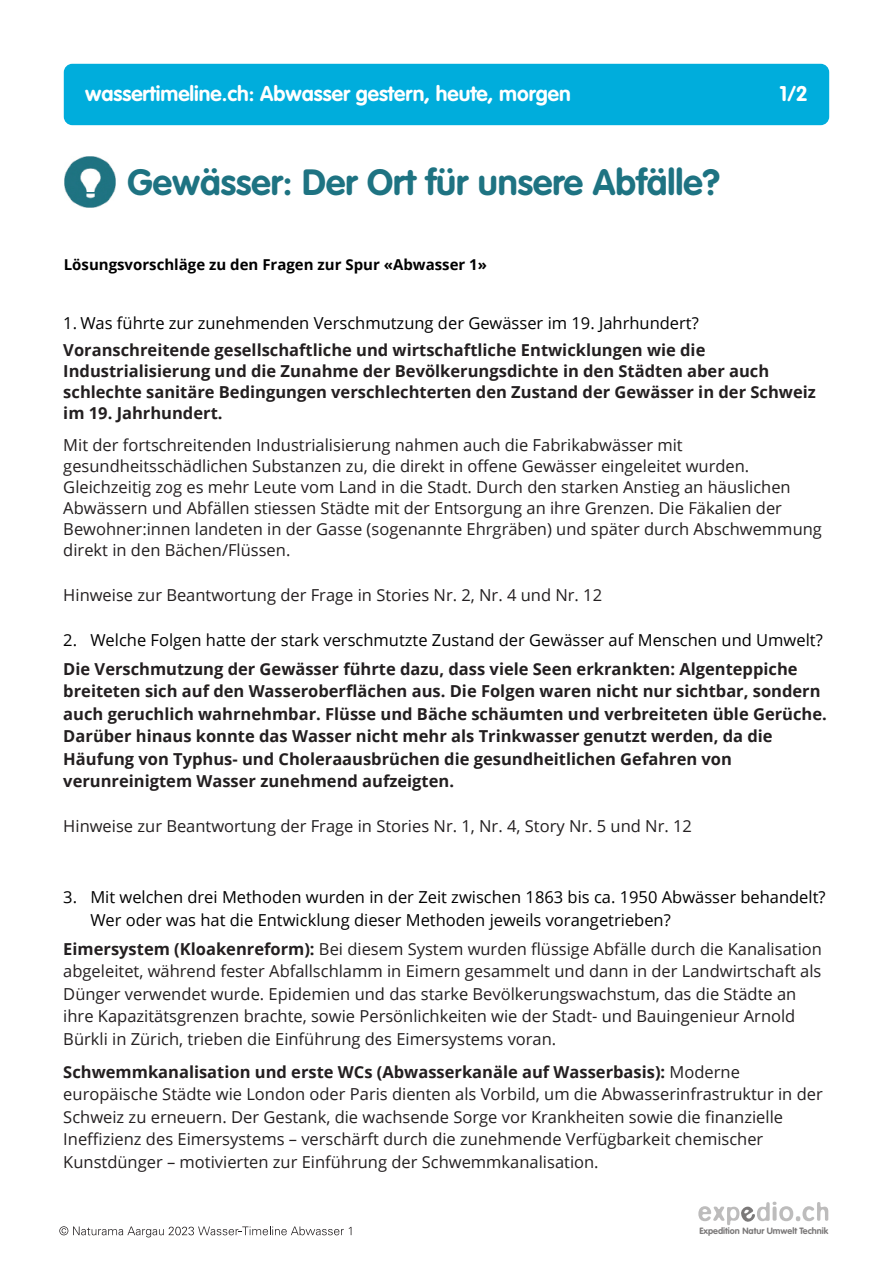
<style>
.page{position:relative;width:893px;height:1263px;background:#fff}
.page>*{position:absolute;margin:0;border:0;box-sizing:border-box;transform-origin:0 0}
.t1{font:700 36px "VAG Rounded Std";color:#1e7382}
.t2{font:700 21px "VAG Rounded Std";color:#fff}
.t3{font:16.5px "Open Sans";color:#231f20}
.t4{font:700 16.5px "Open Sans";color:#231f20}
.t5{font:16.5px "Open Sans";color:#000}
.t6{font:700 15px "Open Sans";color:#000}
.t7{font:700 9px "VAG Rounded Std";color:#7b7979}
.s1{font-weight:700}
.s2{font-weight:400}
</style>
<div class="page">
<div style="left:64px;top:64px;width:765px;height:61px;background:#00addc;border-radius:9px"></div>
<svg style="left:698px;top:1202px;width:130px;height:23px"></svg>
<svg style="left:59px;top:1226px;width:292px;height:11px"></svg>
<img style="left:64px;top:156px;width:51px;height:51px">
<p class="t2" style="left:85px;top:85px;width:487px">wassertimeline.ch: Abwasser gestern, heute, morgen</p>
<p class="t2" style="left:780px;top:85px;width:30px">1/2</p>
<p class="t1" style="left:128px;top:168px;width:594px">Gewässer: Der Ort für unsere Abfälle?</p>
<p class="t6" style="left:64px;top:259px;width:425px">Lösungsvorschläge zu den Fragen zur Spur «Abwasser 1»</p>
<p class="t5" style="left:63px;top:316px;width:637px">1. Was führte zur zunehmenden Verschmutzung der Gewässer im 19. Jahrhundert?</p>
<p class="t4" style="left:63px;top:343px;width:644px">Voranschreitende gesellschaftliche und wirtschaftliche Entwicklungen wie die</p>
<p class="t4" style="left:63px;top:364px;width:707px">Industrialisierung und die Zunahme der Bevölkerungsdichte in den Städten aber auch</p>
<p class="t4" style="left:63px;top:385px;width:754px">schlechte sanitäre Bedingungen verschlechterten den Zustand der Gewässer in der Schweiz</p>
<p class="t4" style="left:63px;top:406px;width:161px">im 19. Jahrhundert.</p>
<p class="t3" style="left:63px;top:438px;width:621px">Mit der fortschreitenden Industrialisierung nahmen auch die Fabrikabwässer mit</p>
<p class="t3" style="left:63px;top:459px;width:687px">gesundheitsschädlichen Substanzen zu, die direkt in offene Gewässer eingeleitet wurden.</p>
<p class="t3" style="left:63px;top:480px;width:729px">Gleichzeitig zog es mehr Leute vom Land in die Stadt. Durch den starken Anstieg an häuslichen</p>
<p class="t3" style="left:63px;top:501px;width:720px">Abwässern und Abfällen stiessen Städte mit der Entsorgung an ihre Grenzen. Die Fäkalien der</p>
<p class="t3" style="left:63px;top:522px;width:760px">Bewohner:innen landeten in der Gasse (sogenannte Ehrgräben) und später durch Abschwemmung</p>
<p class="t3" style="left:63px;top:543px;width:229px">direkt in den Bächen/Flüssen.</p>
<p class="t3" style="left:63px;top:588px;width:540px">Hinweise zur Beantwortung der Frage in Stories Nr. 2, Nr. 4 und Nr. 12</p>
<p class="t5" style="left:63px;top:633px;width:761px">2. Welche Folgen hatte der stark verschmutzte Zustand der Gewässer auf Menschen und Umwelt?</p>
<p class="t4" style="left:63px;top:662px;width:736px">Die Verschmutzung der Gewässer führte dazu, dass viele Seen erkrankten: Algenteppiche</p>
<p class="t4" style="left:63px;top:684px;width:759px">breiteten sich auf den Wasseroberflächen aus. Die Folgen waren nicht nur sichtbar, sondern</p>
<p class="t4" style="left:63px;top:707px;width:765px">auch geruchlich wahrnehmbar. Flüsse und Bäche schäumten und verbreiteten üble Gerüche.</p>
<p class="t4" style="left:63px;top:729px;width:711px">Darüber hinaus konnte das Wasser nicht mehr als Trinkwasser genutzt werden, da die</p>
<p class="t4" style="left:63px;top:752px;width:670px">Häufung von Typhus- und Choleraausbrüchen die gesundheitlichen Gefahren von</p>
<p class="t4" style="left:63px;top:774px;width:392px">verunreinigtem Wasser zunehmend aufzeigten.</p>
<p class="t3" style="left:63px;top:819px;width:630px">Hinweise zur Beantwortung der Frage in Stories Nr. 1, Nr. 4, Story Nr. 5 und Nr. 12</p>
<p class="t5" style="left:63px;top:891px;width:764px">3. Mit welchen drei Methoden wurden in der Zeit zwischen 1863 bis ca. 1950 Abwässer behandelt?</p>
<p class="t5" style="left:90px;top:913px;width:582px">Wer oder was hat die Entwicklung dieser Methoden jeweils vorangetrieben?</p>
<p class="t3" style="left:63px;top:942px;width:760px"><span class="s1">Eimersystem (Kloakenreform):</span> Bei diesem System wurden flüssige Abfälle durch die Kanalisation</p>
<p class="t3" style="left:63px;top:964px;width:760px">abgeleitet, während fester Abfallschlamm in Eimern gesammelt und dann in der Landwirtschaft als</p>
<p class="t3" style="left:63px;top:987px;width:735px">Dünger verwendet wurde. Epidemien und das starke Bevölkerungswachstum, das die Städte an</p>
<p class="t3" style="left:63px;top:1009px;width:733px">ihre Kapazitätsgrenzen brachte, sowie Persönlichkeiten wie der Stadt- und Bauingenieur Arnold</p>
<p class="t3" style="left:63px;top:1032px;width:494px">Bürkli in Zürich, trieben die Einführung des Eimersystems voran.</p>
<p class="t4" style="left:63px;top:1065px;width:678px">Schwemmkanalisation und erste WCs (Abwasserkanäle auf Wasserbasis): <span class="s2">Moderne</span></p>
<p class="t3" style="left:63px;top:1088px;width:761px">europäische Städte wie London oder Paris dienten als Vorbild, um die Abwasserinfrastruktur in der</p>
<p class="t3" style="left:63px;top:1110px;width:721px">Schweiz zu erneuern. Der Gestank, die wachsende Sorge vor Krankheiten sowie die finanzielle</p>
<p class="t3" style="left:63px;top:1133px;width:701px">Ineffizienz des Eimersystems – verschärft durch die zunehmende Verfügbarkeit chemischer</p>
<p class="t3" style="left:63px;top:1155px;width:537px">Kunstdünger – motivierten zur Einführung der Schwemmkanalisation.</p>
<p class="t7" style="left:699px;top:1227px;width:130px">Expedition Natur Umwelt Technik</p>
</div>
